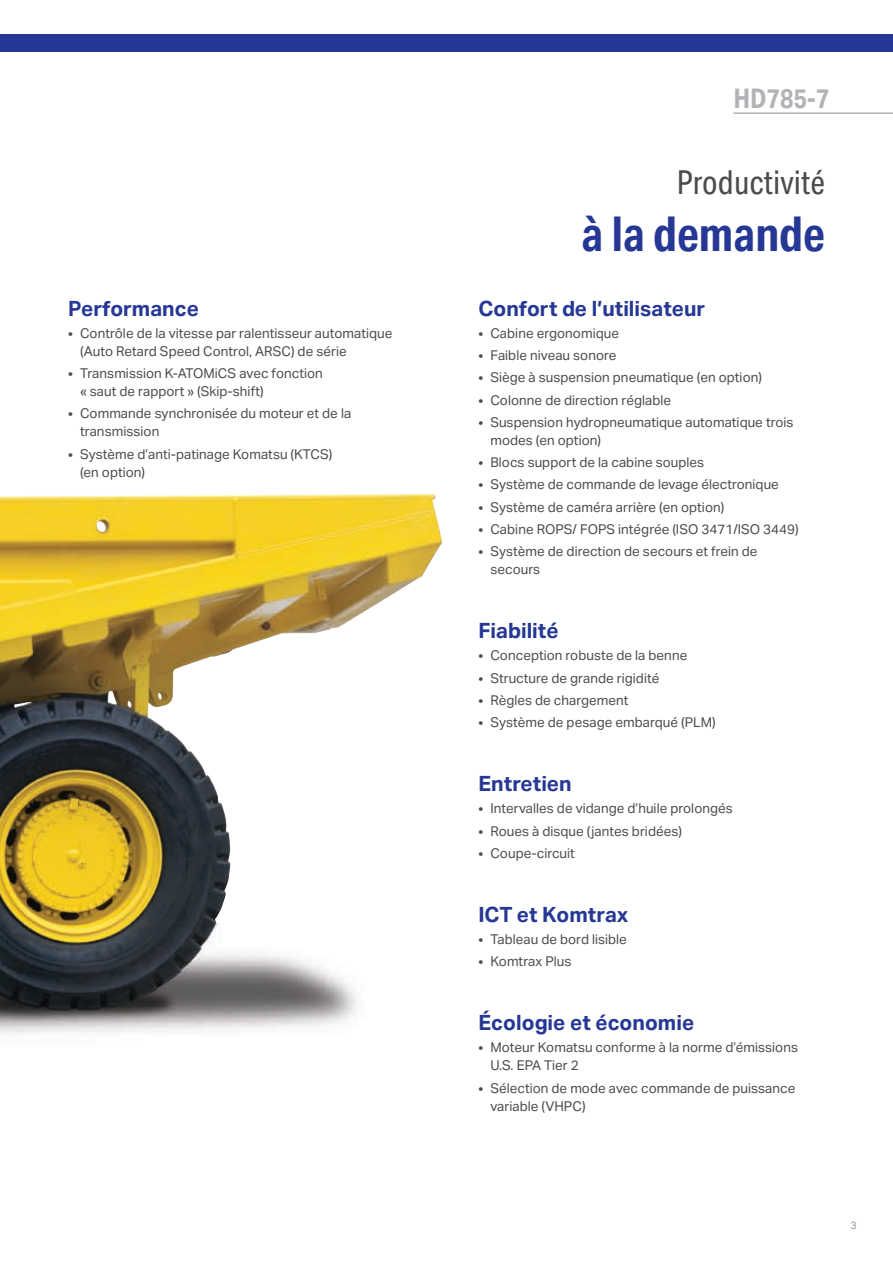
<style>
.page{position:relative;width:893px;height:1263px;background:#fff}
.page>*{position:absolute;margin:0;border:0;box-sizing:border-box;transform-origin:0 0}
.t1{font:700 48px "Aktiv Grotesk Cd";color:#263895}
.t2{font:33px "Aktiv Grotesk Cd";color:#4b4c4d}
.t3{font:700 27px "Aktiv Grotesk Cd";color:#b2b3b7}
.t4{font:700 21px "Aktiv Grotesk";color:#263895}
.t5{font:13.5px/18px "Aktiv Grotesk";color:#4b4c4d}
.t6{font:10.5px "Aktiv Grotesk";color:#939598}
</style>
<div class="page">
<img style="left:0;top:495px;width:395px;height:539px">
<hr style="left:733px;top:112px;width:160px;height:2px;background:#b2b3b7">
<div style="left:0;top:34px;width:893px;height:17px;background:#263895"></div>
<h3 class="t4" style="left:68px;top:296px;width:132px">Performance</h3>
<p class="t5" style="left:80px;top:324px;width:314px;text-indent:-12px">• Contrôle de la vitesse par ralentisseur automatique (Auto Retard Speed Control, ARSC) de série</p>
<p class="t5" style="left:80px;top:364px;width:244px;text-indent:-12px">• Transmission K-ATOMiCS avec fonction « saut de rapport » (Skip-shift)</p>
<p class="t5" style="left:80px;top:405px;width:273px;text-indent:-12px">• Commande synchronisée du moteur et de la transmission</p>
<p class="t5" style="left:80px;top:445px;width:254px;text-indent:-12px">• Système d’anti-patinage Komatsu (KTCS) (en option)</p>
<h3 class="t3" style="left:733px;top:83px;width:97px">HD785-7</h3>
<h2 class="t2" style="left:677px;top:163px;width:150px">Productivité</h2>
<h1 class="t1" style="left:582px;top:206px;width:245px">à la demande</h1>
<h3 class="t4" style="left:478px;top:296px;width:228px">Confort de l’utilisateur</h3>
<p class="t5" style="left:478px;top:324px;width:142px">• Cabine ergonomique</p>
<p class="t5" style="left:478px;top:346px;width:140px">• Faible niveau sonore</p>
<p class="t5" style="left:478px;top:369px;width:285px">• Siège à suspension pneumatique (en option)</p>
<p class="t5" style="left:478px;top:391px;width:194px">• Colonne de direction réglable</p>
<p class="t5" style="left:490px;top:413px;width:305px;text-indent:-12px">• Suspension hydropneumatique automatique trois modes (en option)</p>
<p class="t5" style="left:478px;top:453px;width:227px">• Blocs support de la cabine souples</p>
<p class="t5" style="left:478px;top:476px;width:302px">• Système de commande de levage électronique</p>
<p class="t5" style="left:478px;top:498px;width:247px">• Système de caméra arrière (en option)</p>
<p class="t5" style="left:478px;top:520px;width:322px">• Cabine ROPS/ FOPS intégrée (ISO 3471/ISO 3449)</p>
<p class="t5" style="left:490px;top:542px;width:269px;text-indent:-12px">• Système de direction de secours et frein de secours</p>
<h3 class="t4" style="left:478px;top:619px;width:82px">Fiabilité</h3>
<p class="t5" style="left:478px;top:647px;width:211px">• Conception robuste de la benne</p>
<p class="t5" style="left:478px;top:669px;width:183px">• Structure de grande rigidité</p>
<p class="t5" style="left:478px;top:691px;width:152px">• Règles de chargement</p>
<p class="t5" style="left:478px;top:713px;width:239px">• Système de pesage embarqué (PLM)</p>
<h3 class="t4" style="left:478px;top:771px;width:95px">Entretien</h3>
<p class="t5" style="left:478px;top:800px;width:256px">• Intervalles de vidange d’huile prolongés</p>
<p class="t5" style="left:478px;top:822px;width:205px">• Roues à disque (jantes bridées)</p>
<p class="t5" style="left:478px;top:844px;width:98px">• Coupe-circuit</p>
<h3 class="t4" style="left:478px;top:902px;width:152px">ICT et Komtrax</h3>
<p class="t5" style="left:478px;top:930px;width:150px">• Tableau de bord lisible</p>
<p class="t5" style="left:478px;top:952px;width:95px">• Komtrax Plus</p>
<h3 class="t4" style="left:478px;top:1010px;width:217px">Écologie et économie</h3>
<p class="t5" style="left:490px;top:1039px;width:309px;text-indent:-12px">• Moteur Komatsu conforme à la norme d’émissions<br>U.S. EPA Tier 2</p>
<p class="t5" style="left:490px;top:1079px;width:307px;text-indent:-12px">• Sélection de mode avec commande de puissance variable (VHPC)</p>
<p class="t6" style="left:850px;top:1220px;width:8px">3</p>
</div>
